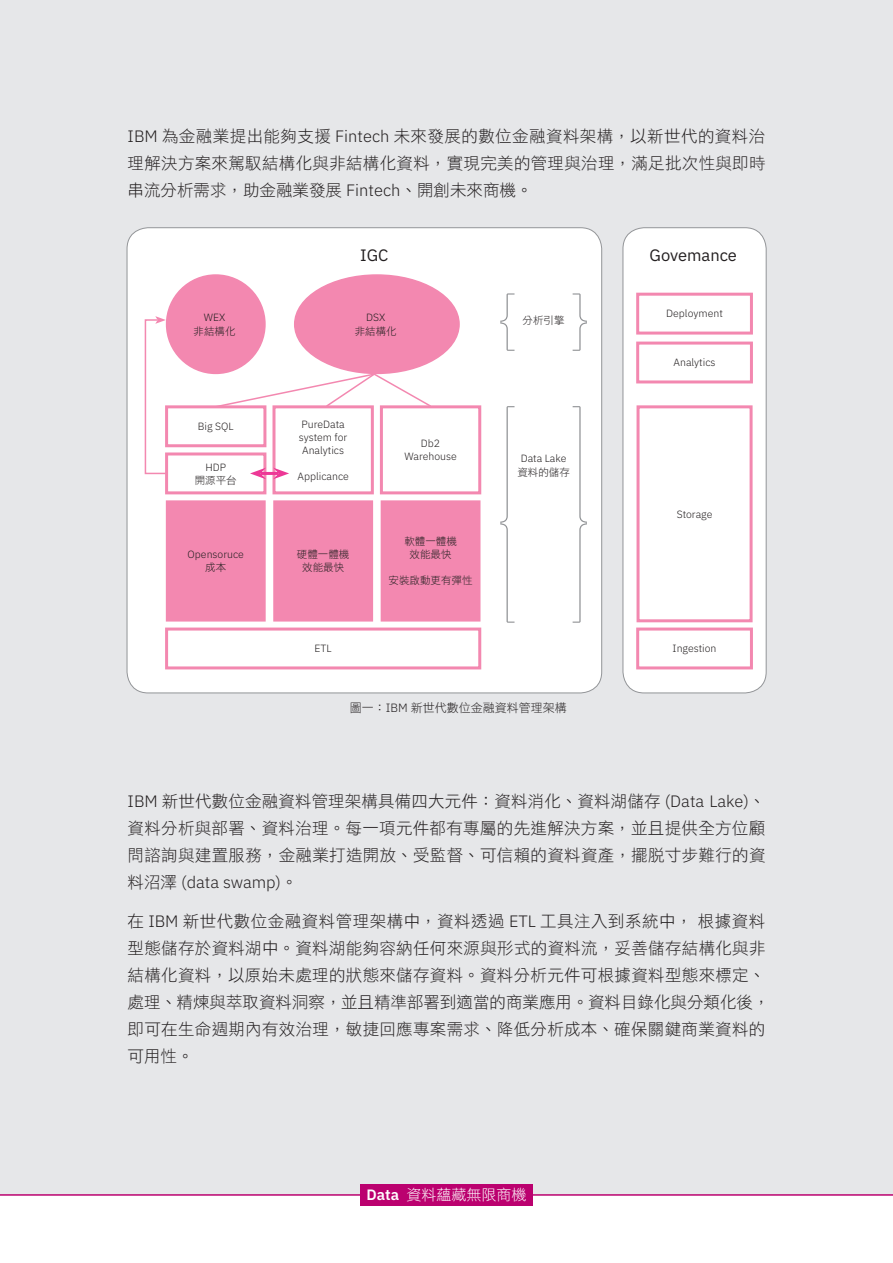
<style>
.page{position:relative;width:893px;height:1263px;background:#fff}
.page>*{position:absolute;margin:0;border:0;box-sizing:border-box;transform-origin:0 0}
.t1{font:16.5px/27px "DF Li Hei Std W3";letter-spacing:.02em;color:#231f20;text-align:justify}
.t2{font:300 16.5px "IBM Plex Sans";color:#231f20}
.t3{font:16.5px "IBM Plex Sans";color:#231f20}
.t4{font:15px "DF Li Hei Std W3";color:#fff}
.t5{font:12px "DF Li Hei Std W3";color:#231f20}
.t6{font:300 10.5px/13px "IBM Plex Sans";color:#231f20;text-align:center}
.t7{font:10.5px/13px "DF Li Hei Std W3";color:#231f20;text-align:center}
.s1{font-family:"IBM Plex Sans";font-weight:300}
.s2{font-family:"DF Li Hei Std W3";font-weight:400}
.s3{font-family:"IBM Plex Sans";font-weight:600}
</style>
<div class="page">
<div style="left:0;top:0;width:893px;height:1194px;background:#e6e7e9"></div>
<hr style="left:0;top:1194px;width:893px;height:2px;background:#bb016f">
<div style="left:360px;top:1184px;width:173px;height:21px;background:#bb016f"></div>
<div style="left:127px;top:228px;width:475px;height:465px;background:#fff;border-radius:21px"></div>
<div style="left:623px;top:228px;width:143px;height:465px;background:#fff;border-radius:21px"></div>
<div style="left:623px;top:227px;width:143px;height:466px;border:1px solid #939598;border-radius:21px"></div>
<div style="left:167px;top:275px;width:98px;height:98px;background:#f388b0;border-radius:50%"></div>
<div style="left:166px;top:274px;width:100px;height:100px;border:2px solid #f388b0;border-radius:50%"></div>
<div style="left:295px;top:275px;width:164px;height:98px;background:#f388b0;border-radius:50%"></div>
<div style="left:165px;top:405px;width:101px;height:42px;border:3px solid #f388b0"></div>
<div style="left:165px;top:452px;width:101px;height:42px;border:3px solid #f388b0"></div>
<div style="left:272px;top:405px;width:102px;height:89px;border:3px solid #f388b0"></div>
<div style="left:380px;top:405px;width:101px;height:89px;border:3px solid #f388b0"></div>
<div style="left:165px;top:627px;width:316px;height:42px;border:3px solid #f388b0"></div>
<div style="left:167px;top:501px;width:98px;height:120px;background:#f388b0"></div>
<div style="left:166px;top:500px;width:100px;height:121px;border:2px solid #f388b0"></div>
<div style="left:274px;top:501px;width:98px;height:120px;background:#f388b0"></div>
<div style="left:273px;top:500px;width:100px;height:121px;border:2px solid #f388b0"></div>
<div style="left:381px;top:501px;width:99px;height:120px;background:#f388b0"></div>
<div style="left:636px;top:627px;width:117px;height:42px;border:3px solid #f388b0"></div>
<div style="left:636px;top:342px;width:117px;height:41px;border:3px solid #f388b0"></div>
<div style="left:636px;top:293px;width:117px;height:42px;border:3px solid #f388b0"></div>
<div style="left:636px;top:405px;width:117px;height:217px;border:3px solid #f388b0"></div>
<svg style="left:500px;top:293px;width:14px;height:58px"></svg>
<svg style="left:500px;top:406px;width:14px;height:217px"></svg>
<svg style="left:573px;top:406px;width:14px;height:217px"></svg>
<svg style="left:573px;top:293px;width:14px;height:58px"></svg>
<svg style="left:214px;top:372px;width:219px;height:36px"></svg>
<hr style="left:260px;top:472px;width:19px;height:3px;background:#ed3896">
<svg style="left:250px;top:468px;width:16px;height:11px"></svg>
<svg style="left:273px;top:468px;width:16px;height:11px"></svg>
<svg style="left:144px;top:316px;width:23px;height:159px"></svg>
<p class="t1" style="left:128px;top:122px;width:639px"><span class="s1">IBM</span> 為金融業提出能夠支援 <span class="s1">Fintech</span> 未來發展的數位金融資料架構，以新世代的資料治理解決方案來駕馭結構化與非結構化資料，實現完美的管理與治理，滿足批次性與即時串流分析需求，助金融業發展 <span class="s1">Fintech</span>、開創未來商機。</p>
<p class="t3" style="left:360px;top:242px;width:30px">IGC</p>
<p class="t3" style="left:649px;top:242px;width:89px">Govemance</p>
<p class="t6" style="left:204px;top:310px;width:23px">WEX</p>
<p class="t7" style="left:194px;top:324px;width:43px">非結構化</p>
<p class="t6" style="left:366px;top:310px;width:21px">DSX</p>
<p class="t7" style="left:355px;top:324px;width:43px">非結構化</p>
<p class="t7" style="left:523px;top:313px;width:43px">分析引擎</p>
<p class="t6" style="left:666px;top:306px;width:58px">Deployment</p>
<p class="t6" style="left:673px;top:355px;width:44px">Analytics</p>
<p class="t6" style="left:198px;top:419px;width:37px">Big SQL</p>
<p class="t6" style="left:205px;top:460px;width:22px">HDP</p>
<p class="t7" style="left:195px;top:473px;width:43px">開源平台</p>
<p class="t6" style="left:299px;top:416px;width:50px">PureData system for<br>Analytics</p>
<p class="t6" style="left:297px;top:469px;width:53px">Applicance</p>
<p class="t6" style="left:404px;top:436px;width:54px">Db2<br>Warehouse</p>
<p class="t6" style="left:521px;top:451px;width:47px">Data Lake</p>
<p class="t7" style="left:517px;top:465px;width:54px">資料的儲存</p>
<p class="t6" style="left:677px;top:506px;width:37px">Storage</p>
<p class="t6" style="left:188px;top:547px;width:58px">Opensoruce</p>
<p class="t7" style="left:205px;top:561px;width:22px">成本</p>
<p class="t7" style="left:297px;top:548px;width:54px">硬體一體機效能最快</p>
<p class="t7" style="left:404px;top:535px;width:54px">軟體一體機效能最快</p>
<p class="t7" style="left:389px;top:574px;width:85px">安裝啟動更有彈性</p>
<p class="t6" style="left:315px;top:641px;width:19px">ETL</p>
<p class="t6" style="left:673px;top:641px;width:45px">Ingestion</p>
<p class="t5" style="left:350px;top:701px;width:218px">圖一：<span class="s1">IBM</span> 新世代數位金融資料管理架構</p>
<p class="t1" style="left:128px;top:787px;width:639px"><span class="s1">IBM</span> 新世代數位金融資料管理架構具備四大元件：資料消化、資料湖儲存 <span class="s1">(Data Lake)</span>、資料分析與部署、資料治理。每一項元件都有專屬的先進解決方案，並且提供全方位顧問諮詢與建置服務，金融業打造開放、受監督、可信賴的資料資產，擺脫寸步難行的資</p>
<p class="t2" style="left:128px;top:869px;width:172px"><span class="s2">料沼澤</span> (data swamp)<span class="s2">。</span></p>
<p class="t1" style="left:128px;top:908px;width:643px;text-align:left">在 <span class="s1">IBM</span> 新世代數位金融資料管理架構中，資料透過 <span class="s1">ETL</span> 工具注入到系統中，根據資料型態儲存於資料湖中。資料湖能夠容納任何來源與形式的資料流，妥善儲存結構化與非結構化資料，以原始未處理的狀態來儲存資料。資料分析元件可根據資料型態來標定、處理、精煉與萃取資料洞察，並且精準部署到適當的商業應用。資料目錄化與分類化後，即可在生命週期內有效治理，敏捷回應專案需求、降低分析成本、確保關鍵商業資料的可用性。</p>
<p class="t4" style="left:367px;top:1187px;width:161px"><span class="s3">Data</span> 資料蘊藏無限商機</p>
</div>
